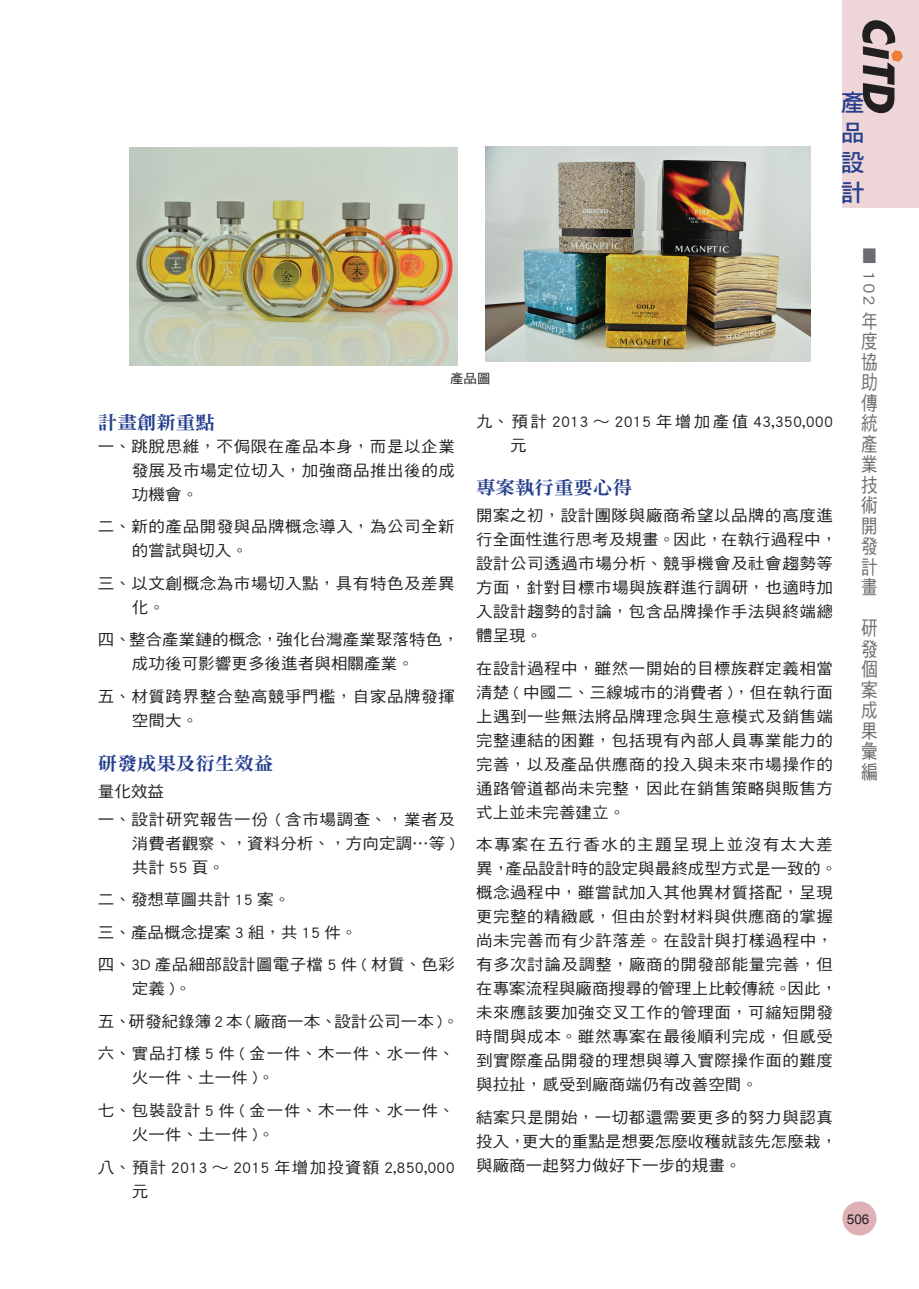
<style>
.page{position:relative;width:919px;height:1289px;background:#fff}
.page>*{position:absolute;margin:0;border:0;box-sizing:border-box;transform-origin:0 0}
.t1{font:24px/30px "DF Hei Std W7";color:#253f8e;text-align:justify}
.t2{font:19.5px/20.5px "DF Hei Std W5";color:#6c6d70;text-align:justify;scale:.85 1}
.t3{font:18.6px "DF Ming Std W9";color:#253f8e;scale:1.05 1}
.t4{font:16.65px "DF Hei Std W5";color:#6c6d70;scale:1.18 1}
.t5{font:15.6px/24px "DF Hei Std W5";letter-spacing:.03em;color:#231f20;scale:1.05 1}
.t6{font:15.6px/24px "DF Hei Std W5";letter-spacing:.005em;color:#231f20;scale:1.05 1}
.t7{font:15.6px/32.5px "DF Hei Std W5";letter-spacing:.055em;color:#231f20;scale:1.05 1}
.t8{font:13.5px "Arial";color:#231f20}
.t9{font:12.9px "DF Hei Std W5";color:#231f20;scale:1.05 1}
</style>
<div class="page">
<div style="left:842px;top:0;width:76px;height:207px;background:#eed6d8"></div>
<div style="left:842px;top:1201px;width:34px;height:34px;background:#dfb0b5;border-radius:50%"></div>
<svg style="left:862px;top:20px;width:40px;height:93px"></svg>
<img style="left:130px;top:148px;width:328px;height:217px">
<img style="left:486px;top:147px;width:324px;height:215px">
<h1 class="t1" style="left:840px;top:87px;width:25px">產品設計</h1>
<p class="t9" style="left:450px;top:371px;width:40px">產品圖</p>
<p class="t3" style="left:98px;top:412px;width:113px">計畫創新重點</p>
<p class="t5" style="left:132px;top:434px;width:309px;text-align:justify;text-indent:-34px">一、跳脫思維，不侷限在產品本身，而是以企業發展及市場定位切入，加強商品推出後的成功機會。</p>
<p class="t5" style="left:132px;top:514px;width:309px;text-indent:-34px">二、新的產品開發與品牌概念導入，為公司全新的嘗試與切入。</p>
<p class="t5" style="left:132px;top:571px;width:309px;text-indent:-34px">三、以文創概念為市場切入點，具有特色及差異化。</p>
<p class="t6" style="left:132px;top:627px;width:313px;text-indent:-34px">四、整合產業鏈的概念，強化台灣產業聚落特色，成功後可影響更多後進者與相關產業。</p>
<p class="t5" style="left:132px;top:684px;width:309px;text-indent:-34px">五、材質跨界整合墊高競爭門檻，自家品牌發揮空間大。</p>
<p class="t3" style="left:98px;top:752px;width:169px">研發成果及衍生效益</p>
<p class="t5" style="left:98px;top:776px;width:341px;line-height:28.2px">量化效益<br>一、設計研究報告一份 ( 含市場調查、，業者及</p>
<p class="t6" style="left:132px;top:831px;width:309px">消費者觀察、，資料分析、，方向定調…等 )共計 55 頁。</p>
<p class="t6" style="left:98px;top:883px;width:341px;line-height:32.5px">二、發想草圖共計 15 案。<br>三、產品概念提案 3 組，共 15 件。<br>四、3D 產品細部設計圖電子檔 5 件 ( 材質、色彩</p>
<p class="t6" style="left:98px;top:972px;width:345px;line-height:32.5px;text-indent:34px">定義 )。<br>五、研發紀錄簿 2 本 ( 廠商一本、設計公司一本 )。六、實品打樣 5 件 ( 金一件、木一件、水一件、</p>
<p class="t7" style="left:98px;top:1061px;width:341px;text-indent:34px">火一件、土一件 )。<br>七、包裝設計 5 件 ( 金一件、木一件、水一件、</p>
<p class="t6" style="left:98px;top:1117px;width:341px;line-height:32.5px;text-indent:34px">火一件、土一件 )。<br>八、預計 2013 ～ 2015 年增加投資額 2,850,000</p>
<p class="t5" style="left:132px;top:1178px;width:17px">元</p>
<p class="t6" style="left:510px;top:409px;width:309px;text-indent:-34px">九、預計 2013 ～ 2015 年增加產值 43,350,000元</p>
<p class="t3" style="left:476px;top:477px;width:150px">專案執行重要心得</p>
<p class="t5" style="left:476px;top:503px;width:345px">開案之初，設計團隊與廠商希望以品牌的高度進行全面性進行思考及規畫。因此，在執行過程中，設計公司透過市場分析、競爭機會及社會趨勢等方面，針對目標市場與族群進行調研，也適時加入設計趨勢的討論，包含品牌操作手法與終端總體呈現。</p>
<p class="t5" style="left:476px;top:655px;width:341px;text-align:justify">在設計過程中，雖然一開始的目標族群定義相當清楚 ( 中國二、三線城市的消費者 )，但在執行面上遇到一些無法將品牌理念與生意模式及銷售端完整連結的困難，包括現有內部人員專業能力的完善，以及產品供應商的投入與未來市場操作的通路管道都尚未完整，因此在銷售策略與販售方式上並未完善建立。</p>
<p class="t5" style="left:476px;top:832px;width:345px">本專案在五行香水的主題呈現上並沒有太大差異，產品設計時的設定與最終成型方式是一致的。概念過程中，雖嘗試加入其他異材質搭配，呈現更完整的精緻感，但由於對材料與供應商的掌握尚未完善而有少許落差。在設計與打樣過程中，有多次討論及調整，廠商的開發部能量完善，但在專案流程與廠商搜尋的管理上比較傳統。因此，未來應該要加強交叉工作的管理面，可縮短開發時間與成本。雖然專案在最後順利完成，但感受到實際產品開發的理想與導入實際操作面的難度與拉扯，感受到廠商端仍有改善空間。</p>
<p class="t6" style="left:476px;top:1104px;width:345px">結案只是開始，一切都還需要更多的努力與認真投入，更大的重點是想要怎麼收穫就該先怎麼栽，與廠商一起努力做好下一步的規畫。</p>
<p class="t4" style="left:878px;top:246px;width:52px;rotate:90deg">■ 102</p>
<p class="t2" style="left:861px;top:310px;width:21px">年度協助傳統產業技術開發計畫</p>
<p class="t2" style="left:861px;top:617px;width:21px">研發個案成果彙編</p>
<p class="t8" style="left:846px;top:1209px;width:24px">506</p>
</div>
